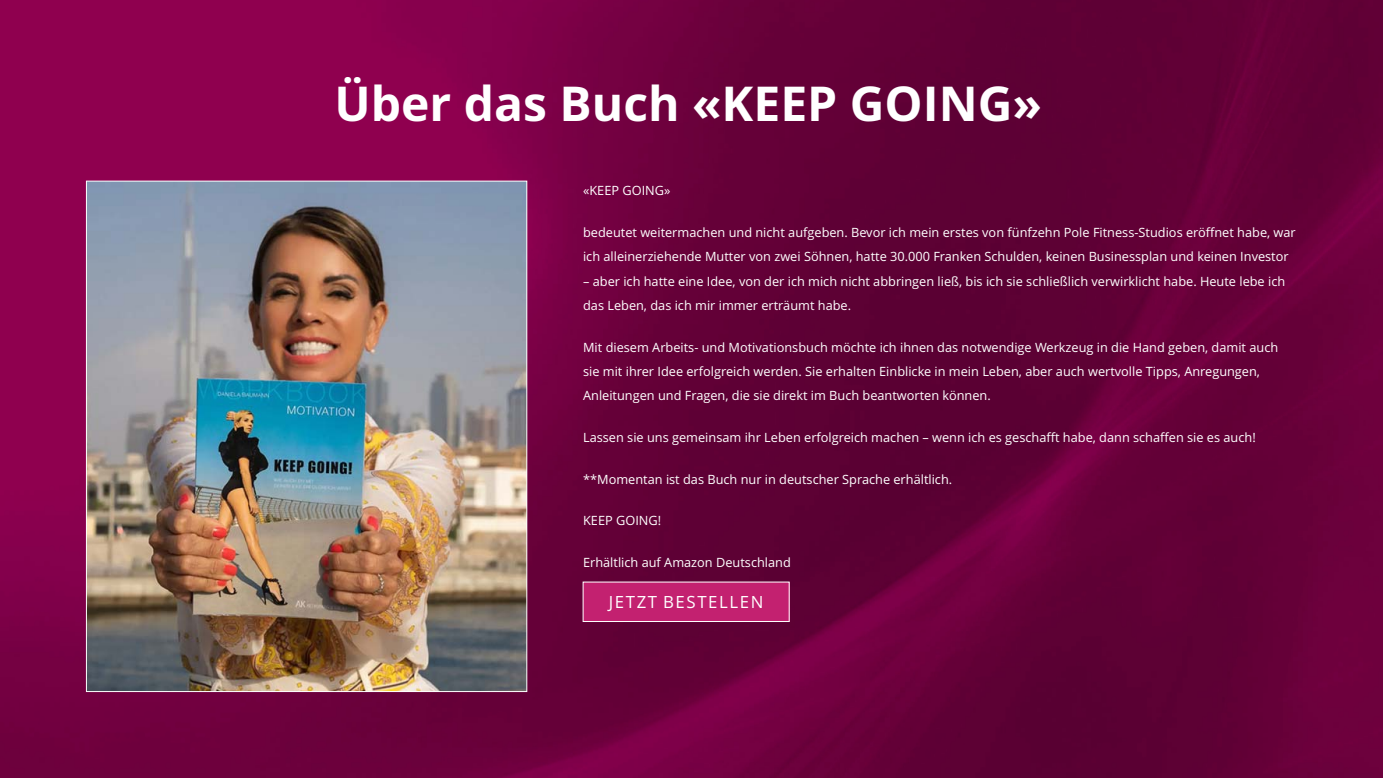
<style>
.page{position:relative;width:1383px;height:778px;background:#fff}
.page>*{position:absolute;margin:0;border:0;box-sizing:border-box;transform-origin:0 0}
.t1{font:700 48px "Open Sans";color:#fff}
.t2{font:16.8px "Open Sans";letter-spacing:.095em;color:#fff}
.t3{font:12.75px/24.3px "Open Sans";color:#fff}
</style>
<div class="page">
<img style="left:0;top:0;width:1382px;height:778px">
<img style="left:88px;top:183px;width:437px;height:507px">
<div style="left:583px;top:582px;width:206px;height:39px;background:#c32170"></div>
<h1 class="t1" style="left:334px;top:84px;width:709px">Über das Buch «KEEP GOING»</h1>
<p class="t3" style="left:583px;top:180px;width:89px">«KEEP GOING»</p>
<p class="t3" style="left:583px;top:221px;width:714px">bedeutet weitermachen und nicht aufgeben. Bevor ich mein erstes von fünfzehn Pole Fitness-Studios eröffnet habe, war ich alleinerziehende Mutter von zwei Söhnen, hatte 30.000 Franken Schulden, keinen Businessplan und keinen Investor</p>
<p class="t3" style="left:583px;top:270px;width:703px">– aber ich hatte eine Idee, von der ich mich nicht abbringen ließ, bis ich sie schließlich verwirklicht habe. Heute lebe ich das Leben, das ich mir immer erträumt habe.</p>
<p class="t3" style="left:583px;top:336px;width:696px">Mit diesem Arbeits- und Motivationsbuch möchte ich ihnen das notwendige Werkzeug in die Hand geben, damit auch sie mit ihrer Idee erfolgreich werden. Sie erhalten Einblicke in mein Leben, aber auch wertvolle Tipps, Anregungen,<br>Anleitungen und Fragen, die sie direkt im Buch beantworten können.</p>
<p class="t3" style="left:583px;top:426px;width:674px">Lassen sie uns gemeinsam ihr Leben erfolgreich machen – wenn ich es geschafft habe, dann schaffen sie es auch!</p>
<p class="t3" style="left:583px;top:468px;width:370px">**Momentan ist das Buch nur in deutscher Sprache erhältlich.</p>
<p class="t3" style="left:583px;top:510px;width:80px">KEEP GOING!</p>
<p class="t3" style="left:583px;top:551px;width:209px">Erhältlich auf Amazon Deutschland</p>
<h2 class="t2" style="left:609px;top:595px;width:156px">JETZT BESTELLEN</h2>
</div>
